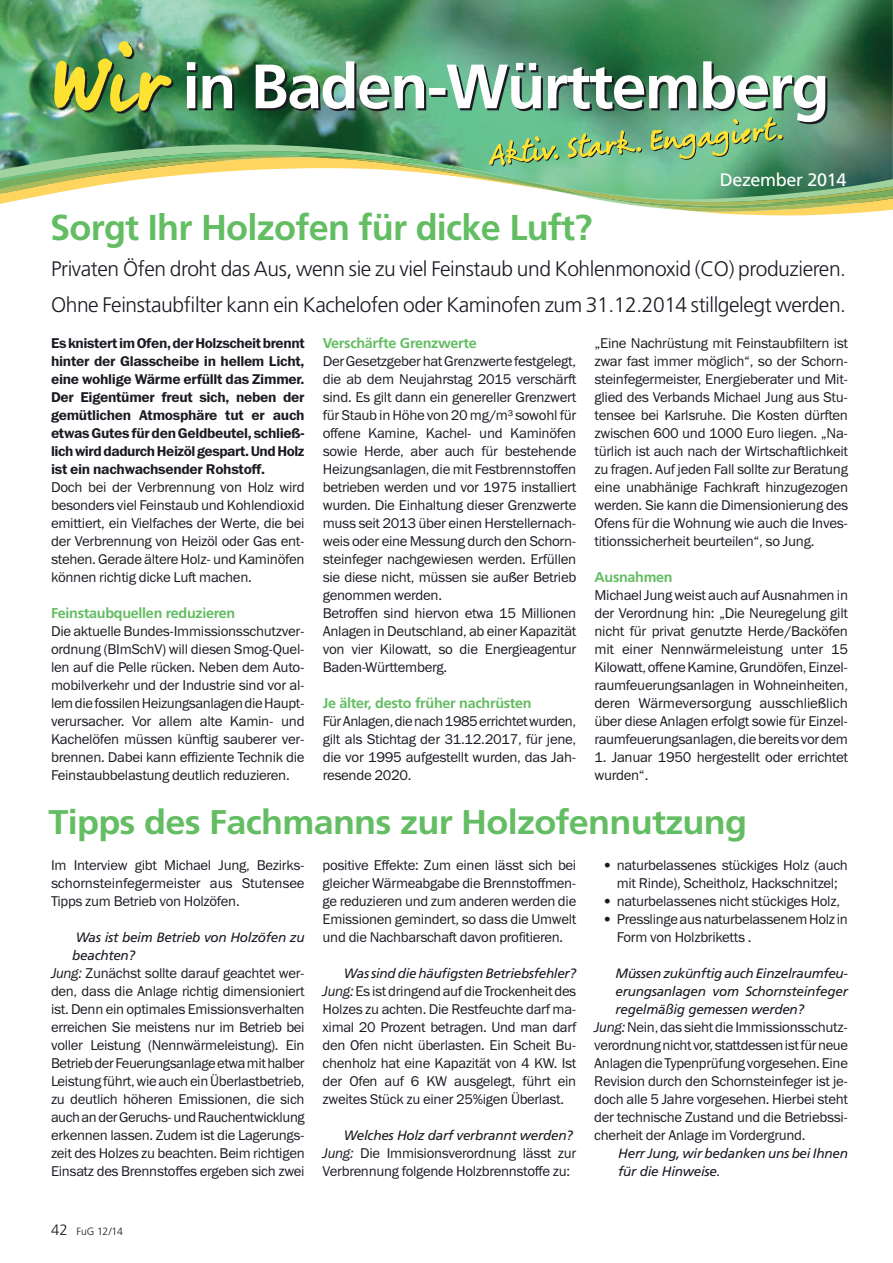
<style>
.page{position:relative;width:893px;height:1263px;background:#fff}
.page>*{position:absolute;margin:0;border:0;box-sizing:border-box;transform-origin:0 0}
.t1{font:700 36px "Frutiger LT Std";letter-spacing:-.02em;color:#63bd62}
.t2{font:700 34.2px "Frutiger LT Std";letter-spacing:-.02em;color:#63bd62;scale:1.05 1}
.t3{font:300 21px/36px "Frutiger LT Std";letter-spacing:-.02em;color:#1c1a22}
.t4{font:18px "Frutiger LT Std";letter-spacing:-.02em;color:#fff}
.t5{font:14.25px/18px "Franklin Gothic Book ITC";letter-spacing:-.02em;color:#1c1a22;text-align:justify}
.t6{font:14.25px/18px "Franklin Gothic Demi ITC";letter-spacing:-.02em;color:#1c1a22;text-align:justify}
.t7{font:700 14.25px "Frutiger LT Std";letter-spacing:-.02em;color:#63bd62}
.t8{font:italic 13.5px/18px "Frutiger LT Std";letter-spacing:-.02em;color:#1c1a22}
.t9{font:300 10.5px "Frutiger LT Std";letter-spacing:-.025em;color:#1c1a22}
.s1{font-style:italic}
.s2{font-size:15px}
</style>
<div class="page">
<img style="left:0;top:0;width:893px;height:41px">
<svg style="left:703px;top:212px;width:164px;height:3px"></svg>
<img style="left:0;top:41px;width:893px;height:170px">
<h1 class="t1" style="left:50px;top:206px;width:544px">Sorgt Ihr Holzofen für dicke Luft?</h1>
<p class="t4" style="left:720px;top:169px;width:128px">Dezember 2014</p>
<h3 class="t3" style="left:51px;top:251px;width:797px">Privaten Öfen droht das Aus, wenn sie zu viel Feinstaub und Kohlenmonoxid (CO) produzieren.<br>Ohne Feinstaubfilter kann ein Kachelofen oder Kaminofen zum 31.12.2014 stillgelegt werden.</h3>
<p class="t6" style="left:51px;top:334px;width:255px">Es knistert im Ofen, der Holzscheit brennt hinter der Glasscheibe in hellem Licht, eine wohlige Wärme erfüllt das Zimmer.<br>Der Eigentümer freut sich, neben der gemütlichen Atmosphäre tut er auch etwas Gutes für den Geldbeutel, schließ&shy;lich wird dadurch Heizöl gespart. Und Holz ist ein nachwachsender Rohstoff.</p>
<p class="t5" style="left:51px;top:478px;width:255px">Doch bei der Verbrennung von Holz wird besonders viel Feinstaub und Kohlendioxid emittiert, ein Vielfaches der Werte, die bei der Verbrennung von Heizöl oder Gas ent&shy;stehen. Gerade ältere Holz- und Kaminöfen können richtig dicke Luft machen.</p>
<p class="t7" style="left:51px;top:604px;width:186px">Feinstaubquellen reduzieren</p>
<p class="t5" style="left:51px;top:622px;width:255px">Die aktuelle Bundes-Immissionsschutzver&shy;ordnung (BImSchV) will diesen Smog-Quel&shy;len auf die Pelle rücken. Neben dem Auto&shy;mobilverkehr und der Industrie sind vor al&shy;lem die fossilen Heizungsanlagen die Haupt&shy;verursacher. Vor allem alte Kamin- und Kachelöfen müssen künftig sauberer ver&shy;brennen. Dabei kann effiziente Technik die Feinstaubbelastung deutlich reduzieren.</p>
<p class="t7" style="left:323px;top:334px;width:156px">Verschärfte Grenzwerte</p>
<p class="t5" style="left:323px;top:352px;width:255px;text-align:left">Der Gesetzgeber hat Grenzwerte festgelegt, die ab dem Neujahrstag 2015 verschärft sind. Es gilt dann ein genereller Grenzwert für Staub in Höhe von 20 mg/m³ sowohl für offene Kamine, Kachel- und Kaminöfen sowie Herde, aber auch für bestehende Heizungsanlagen, die mit Festbrennstoffen betrieben werden und vor 1975 installiert wurden. Die Einhaltung dieser Grenzwerte muss seit 2013 über einen Herstellernach&shy;weis oder eine Messung durch den Schorn&shy;steinfeger nachgewiesen werden. Erfüllen sie diese nicht, müssen sie außer Betrieb genommen werden.<br>Betroffen sind hiervon etwa 15 Millionen Anlagen in Deutschland, ab einer Kapazität von vier Kilowatt, so die Energieagentur Baden-Württemberg.</p>
<p class="t7" style="left:323px;top:694px;width:210px">Je älter, desto früher nachrüsten</p>
<p class="t5" style="left:323px;top:712px;width:255px">Für Anlagen, die nach 1985 errichtet wurden, gilt als Stichtag der 31.12.2017, für jene, die vor 1995 aufgestellt wurden, das Jah&shy;resende 2020.</p>
<p class="t5" style="left:594px;top:334px;width:255px">„Eine Nachrüstung mit Feinstaubfiltern ist zwar fast immer möglich“, so der Schorn&shy;steinfegermeister, Energieberater und Mit&shy;glied des Verbands Michael Jung aus Stu&shy;tensee bei Karlsruhe. Die Kosten dürften zwischen 600 und 1000 Euro liegen. „Na&shy;türlich ist auch nach der Wirtschaftlichkeit zu fragen. Auf jeden Fall sollte zur Beratung eine unabhänige Fachkraft hinzugezogen werden. Sie kann die Dimensionierung des Ofens für die Wohnung wie auch die Inves&shy;titionssicherheit beurteilen“, so Jung.</p>
<p class="t7" style="left:594px;top:568px;width:80px">Ausnahmen</p>
<p class="t5" style="left:594px;top:586px;width:255px">Michael Jung weist auch auf Ausnahmen in der Verordnung hin: „Die Neuregelung gilt nicht für privat genutzte Herde/Backöfen mit einer Nennwärmeleistung unter 15<br>Kilowatt, offene Kamine, Grundöfen, Einzel&shy;raumfeuerungsanlagen in Wohneinheiten, deren Wärmeversorgung ausschließlich über diese Anlagen erfolgt sowie für Einzel&shy;raumfeuerungsanlagen, die bereits vor dem</p>
<p class="t5" style="left:594px;top:748px;width:255px">1. Januar 1950 hergestellt oder errichtet wurden“.</p>
<h2 class="t2" style="left:48px;top:802px;width:667px">Tipps des Fachmanns zur Holzofennutzung</h2>
<p class="t5" style="left:51px;top:856px;width:255px">Im Interview gibt Michael Jung, Bezirks&shy;schornsteinfegermeister aus Stutensee Tipps zum Betrieb von Holzöfen.</p>
<p class="t8" style="left:72px;top:928px;width:234px">Was ist beim Betrieb von Holzöfen zu beachten?</p>
<p class="t5" style="left:51px;top:964px;width:255px"><span class="s1">Jung:</span> Zunächst sollte darauf geachtet wer&shy;den, dass die Anlage richtig dimensioniert ist. Denn ein optimales Emissionsverhalten erreichen Sie meistens nur im Betrieb bei voller Leistung (Nennwärmeleistung). Ein Betrieb der Feuerungsanlage etwa mit halber Leistung führt, wie auch ein Überlastbetrieb, zu deutlich höheren Emissionen, die sich auch an der Geruchs- und Rauchentwicklung erkennen lassen. Zudem ist die Lagerungs&shy;zeit des Holzes zu beachten. Beim richtigen Einsatz des Brennstoffes ergeben sich zwei</p>
<p class="t5" style="left:323px;top:856px;width:255px">positive Effekte: Zum einen lässt sich bei gleicher Wärmeabgabe die Brennstoffmen&shy;ge reduzieren und zum anderen werden die Emissionen gemindert, so dass die Umwelt und die Nachbarschaft davon profitieren.</p>
<p class="t8" style="left:344px;top:964px;width:234px">Was sind die häufigsten Betriebsfehler?</p>
<p class="t5" style="left:323px;top:982px;width:255px"><span class="s1">Jung:</span> Es ist dringend auf die Trockenheit des Holzes zu achten. Die Restfeuchte darf ma&shy;ximal 20 Prozent betragen. Und man darf den Ofen nicht überlasten. Ein Scheit Bu&shy;chenholz hat eine Kapazität von 4 KW. Ist der Ofen auf 6 KW ausgelegt, führt ein zweites Stück zu einer 25%igen Überlast.</p>
<p class="t8" style="left:344px;top:1126px;width:231px">Welches Holz darf verbrannt werden?</p>
<p class="t5" style="left:323px;top:1144px;width:255px"><span class="s1">Jung:</span> Die Immisionsverordnung lässt zur<br>Verbrennung folgende Holzbrennstoffe zu:</p>
<p class="t5" style="left:603px;top:856px;width:246px;text-align:center">• naturbelassenes stückiges Holz (auch mit Rinde), Scheitholz, Hackschnitzel;</p>
<p class="t5" style="left:603px;top:892px;width:238px">• naturbelassenes nicht stückiges Holz,</p>
<p class="t5" style="left:617px;top:910px;width:232px;text-indent:-14px">• Presslinge aus naturbelassenem Holz in<br>Form von Holzbriketts .</p>
<p class="t8" style="left:615px;top:964px;width:234px;text-align:justify">Müssen zukünftig auch Einzelraumfeu&shy;erungsanlagen vom Schornsteinfeger regelmäßig gemessen werden?</p>
<p class="t5" style="left:594px;top:1018px;width:255px"><span class="s1">Jung:</span> Nein, das sieht die Immissionsschutz&shy;verordnung nicht vor, stattdessen ist für neue Anlagen die Typenprüfung vorgesehen. Eine Revision durch den Schornsteinfeger ist je&shy;doch alle 5 Jahre vorgesehen. Hierbei steht der technische Zustand und die Betriebssi&shy;cherheit der Anlage im Vordergrund.</p>
<p class="t8" style="left:618px;top:1144px;width:231px">Herr Jung, wir bedanken uns bei Ihnen für die Hinweise.</p>
<p class="t9" style="left:51px;top:1225px;width:73px"><span class="s2">42</span> FuG 12/14</p>
</div>
